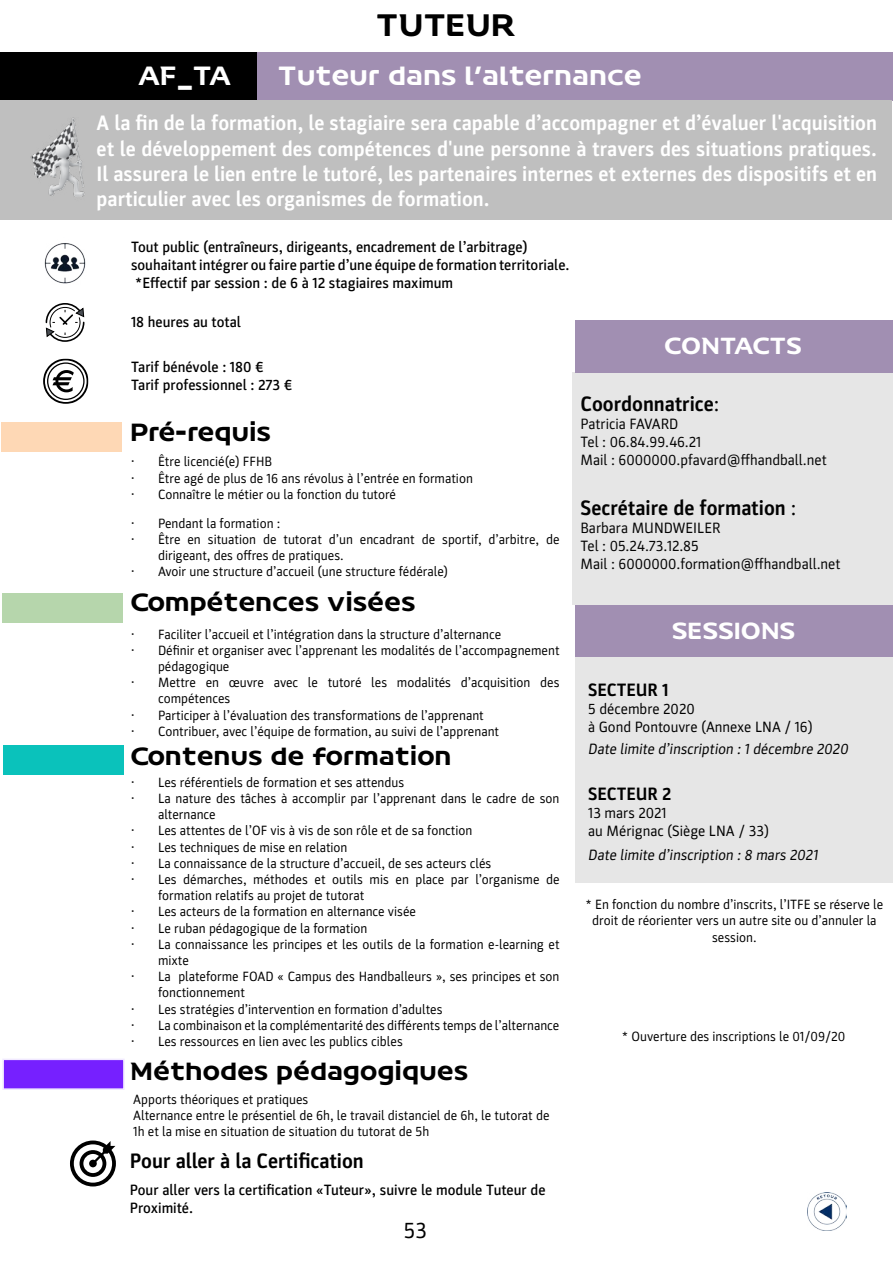
<style>
.page{position:relative;width:893px;height:1263px;background:#fff}
.page>*{position:absolute;margin:0;border:0;box-sizing:border-box;transform-origin:0 0}
.t1{font:30px "FF Hand V";color:#000}
.t2{font:25.5px "FF Hand V";color:#fff}
.t3{font:24px "FF Hand V";color:#000}
.t4{font:22.5px "FF Hand V";letter-spacing:-.035em;color:#fff}
.t5{font:22.5px "FF Hand V";letter-spacing:-.01em;color:#fff}
.t6{font:22.5px "Parka";color:#000}
.t7{font:700 21px/25.2px "Parka";color:#fff;text-align:justify}
.t8{font:700 21px "Parka";color:#000}
.t9{font:700 18px "Parka";color:#000}
.t10{font:18px "Minion Pro";letter-spacing:-.005em;color:#000}
.t11{font:500 15px/18px "Parka";color:#000}
.t12{font:15px/18px "Parka";color:#000}
.t13{font:13.5px/16.2px "Parka";color:#000}
.s1{font-family:"FF Hand V";font-size:25.5px;color:#fff}
.s2{font-weight:400}
</style>
<div class="page">
<div style="left:0;top:52px;width:257px;height:49px;background:#000"></div>
<div style="left:257px;top:52px;width:636px;height:49px;background:#a18fb2"></div>
<div style="left:0;top:101px;width:892px;height:119px;background:#bfbfbf"></div>
<div style="left:1px;top:422px;width:120px;height:29px;background:#fed8b5"></div>
<div style="left:2px;top:593px;width:121px;height:29px;background:#b6d6ac"></div>
<div style="left:572px;top:372px;width:321px;height:233px;background:#e6e6e6"></div>
<div style="left:575px;top:320px;width:317px;height:52px;background:#a18fb2"></div>
<div style="left:575px;top:605px;width:318px;height:52px;background:#a18fb2"></div>
<svg style="left:43px;top:359px;width:45px;height:45px"></svg>
<svg style="left:45px;top:313px;width:40px;height:29px"></svg>
<img style="left:44px;top:243px;width:42px;height:70px">
<img style="left:31px;top:119px;width:54px;height:78px">
<div style="left:3px;top:745px;width:121px;height:30px;background:#0ac2bb"></div>
<div style="left:2px;top:1058px;width:123px;height:32px;background:#7620ff;border:2px solid #f1e9ff"></div>
<svg style="left:70px;top:1140px;width:46px;height:46px"></svg>
<div style="left:89px;top:1160px;width:8px;height:7px;background:#000;border-radius:50%"></div>
<div style="left:575px;top:657px;width:318px;height:226px;background:#e6e6e6"></div>
<img style="left:808px;top:1192px;width:39px;height:39px">
<h1 class="t1" style="left:377px;top:6px;width:141px">TUTEUR</h1>
<h3 class="t10" style="left:93px;top:67px;width:141px">AParb<span class="s1">AF_TA</span></h3>
<h2 class="t2" style="left:279px;top:59px;width:365px">Tuteur dans l’alternance</h2>
<p class="t7" style="left:97px;top:111px;width:782px">A la fin de la formation, le stagiaire sera capable d’accompagner et d’évaluer l'acquisition et le développement des compétences d'une personne à travers des situations pratiques.<br>Il assurera le lien entre le tutoré, les partenaires internes et externes des dispositifs et en particulier avec les organismes de formation.</p>
<p class="t11" style="left:131px;top:238px;width:440px">Tout public (entraîneurs, dirigeants, encadrement de l’arbitrage) souhaitant intégrer ou faire partie d’une équipe de formation territoriale. *Effectif par session : de 6 à 12 stagiaires maximum</p>
<p class="t11" style="left:131px;top:313px;width:111px">18 heures au total</p>
<p class="t11" style="left:131px;top:358px;width:163px">Tarif bénévole : 180 €<br>Tarif professionnel : 273 €</p>
<h3 class="t3" style="left:131px;top:417px;width:142px">Pré-requis</h3>
<p class="t13" style="left:131px;top:454px;width:143px">• Être licencié(e) FFHB</p>
<p class="t13" style="left:131px;top:470px;width:343px">• Être agé de plus de 16 ans révolus à l’entrée en formation</p>
<p class="t13" style="left:131px;top:486px;width:267px">• Connaître le métier ou la fonction du tutoré</p>
<p class="t13" style="left:131px;top:515px;width:151px">• Pendant la formation :</p>
<p class="t13" style="left:158px;top:531px;width:403px;text-indent:-27px">• Être en situation de tutorat d’un encadrant de sportif, d’arbitre, de dirigeant, des offres de pratiques.</p>
<p class="t13" style="left:131px;top:564px;width:319px">• Avoir une structure d’accueil (une structure fédérale)</p>
<h3 class="t3" style="left:131px;top:587px;width:287px">Compétences visées</h3>
<p class="t13" style="left:131px;top:626px;width:372px">• Faciliter l’accueil et l’intégration dans la structure d’alternance</p>
<p class="t13" style="left:158px;top:642px;width:403px;text-indent:-27px">• Définir et organiser avec l’apprenant les modalités de l’accompagnement pédagogique</p>
<p class="t13" style="left:158px;top:674px;width:403px;text-indent:-27px">• Mettre en œuvre avec le tutoré les modalités d’acquisition des compétences</p>
<p class="t13" style="left:131px;top:707px;width:354px">• Participer à l’évaluation des transformations de l’apprenant</p>
<p class="t13" style="left:131px;top:723px;width:370px">• Contribuer, avec l’équipe de formation, au suivi de l’apprenant</p>
<h3 class="t3" style="left:131px;top:741px;width:323px">Contenus de formation</h3>
<p class="t13" style="left:131px;top:774px;width:275px">• Les référentiels de formation et ses attendus</p>
<p class="t13" style="left:158px;top:790px;width:403px;text-indent:-27px">• La nature des tâches à accomplir par l’apprenant dans le cadre de son alternance</p>
<p class="t13" style="left:131px;top:823px;width:343px">• Les attentes de l’OF vis à vis de son rôle et de sa fonction</p>
<p class="t13" style="left:131px;top:839px;width:218px">• Les techniques de mise en relation</p>
<p class="t13" style="left:131px;top:855px;width:362px">• La connaissance de la structure d’accueil, de ses acteurs clés</p>
<p class="t13" style="left:158px;top:871px;width:403px;text-indent:-27px">• Les démarches, méthodes et outils mis en place par l’organisme de formation relatifs au projet de tutorat</p>
<p class="t13" style="left:131px;top:904px;width:286px">• Les acteurs de la formation en alternance visée</p>
<p class="t13" style="left:131px;top:920px;width:238px">• Le ruban pédagogique de la formation</p>
<p class="t13" style="left:158px;top:936px;width:403px;text-indent:-27px">• La connaissance les principes et les outils de la formation e-learning et mixte</p>
<p class="t13" style="left:158px;top:968px;width:403px;text-indent:-27px">• La plateforme FOAD « Campus des Handballeurs », ses principes et son fonctionnement</p>
<p class="t13" style="left:131px;top:1001px;width:313px">• Les stratégies d’intervention en formation d’adultes</p>
<p class="t13" style="left:131px;top:1017px;width:430px">• La combinaison et la complémentarité des différents temps de l’alternance</p>
<p class="t13" style="left:131px;top:1033px;width:273px">• Les ressources en lien avec les publics cibles</p>
<h3 class="t3" style="left:130px;top:1056px;width:340px">Méthodes pédagogiques</h3>
<p class="t13" style="left:133px;top:1091px;width:418px">Apports théoriques et pratiques<br>Alternance entre le présentiel de 6h, le travail distanciel de 6h, le tutorat de<br>1h et la mise en situation de situation du tutorat de 5h</p>
<h3 class="t8" style="left:130px;top:1149px;width:235px">Pour aller à la Certification</h3>
<p class="t11" style="left:130px;top:1181px;width:417px">Pour aller vers la certification «Tuteur», suivre le module Tuteur de<br>Proximité.</p>
<h3 class="t6" style="left:404px;top:1217px;width:25px">53</h3>
<h3 class="t4" style="left:665px;top:331px;width:139px">CONTACTS</h3>
<h3 class="t8" style="left:581px;top:392px;width:140px">Coordonnatrice<span class="s2">:</span></h3>
<p class="t12" style="left:581px;top:415px;width:248px">Patricia FAVARD<br>Tel : 06.84.99.46.21<br>Mail : 6000000.pfavard@ffhandball.net</p>
<h3 class="t8" style="left:581px;top:496px;width:217px">Secrétaire de formation <span class="s2">:</span></h3>
<p class="t12" style="left:581px;top:519px;width:261px">Barbara MUNDWEILER<br>Tel : 05.24.73.12.85<br>Mail : 6000000.formation@ffhandball.net</p>
<h3 class="t5" style="left:673px;top:616px;width:125px">SESSIONS</h3>
<h3 class="t9" style="left:588px;top:679px;width:82px">SECTEUR 1</h3>
<p class="t12" style="left:588px;top:700px;width:226px">5 décembre 2020<br>à Gond Pontouvre (Annexe LNA / 16)</p>
<p class="t12" style="left:588px;top:740px;width:264px">Date limite d’inscription : 1 décembre 2020</p>
<h3 class="t9" style="left:588px;top:784px;width:85px">SECTEUR 2</h3>
<p class="t12" style="left:588px;top:804px;width:183px">13 mars 2021<br>au Mérignac (Siège LNA / 33)</p>
<p class="t12" style="left:588px;top:846px;width:234px">Date limite d’inscription : 8 mars 2021</p>
<p class="t13" style="left:586px;top:897px;width:299px;text-align:center">* En fonction du nombre d’inscrits, l’ITFE se réserve le droit de réorienter vers un autre site ou d’annuler la session.</p>
<p class="t13" style="left:622px;top:1028px;width:225px">* Ouverture des inscriptions le 01/09/20</p>
</div>
